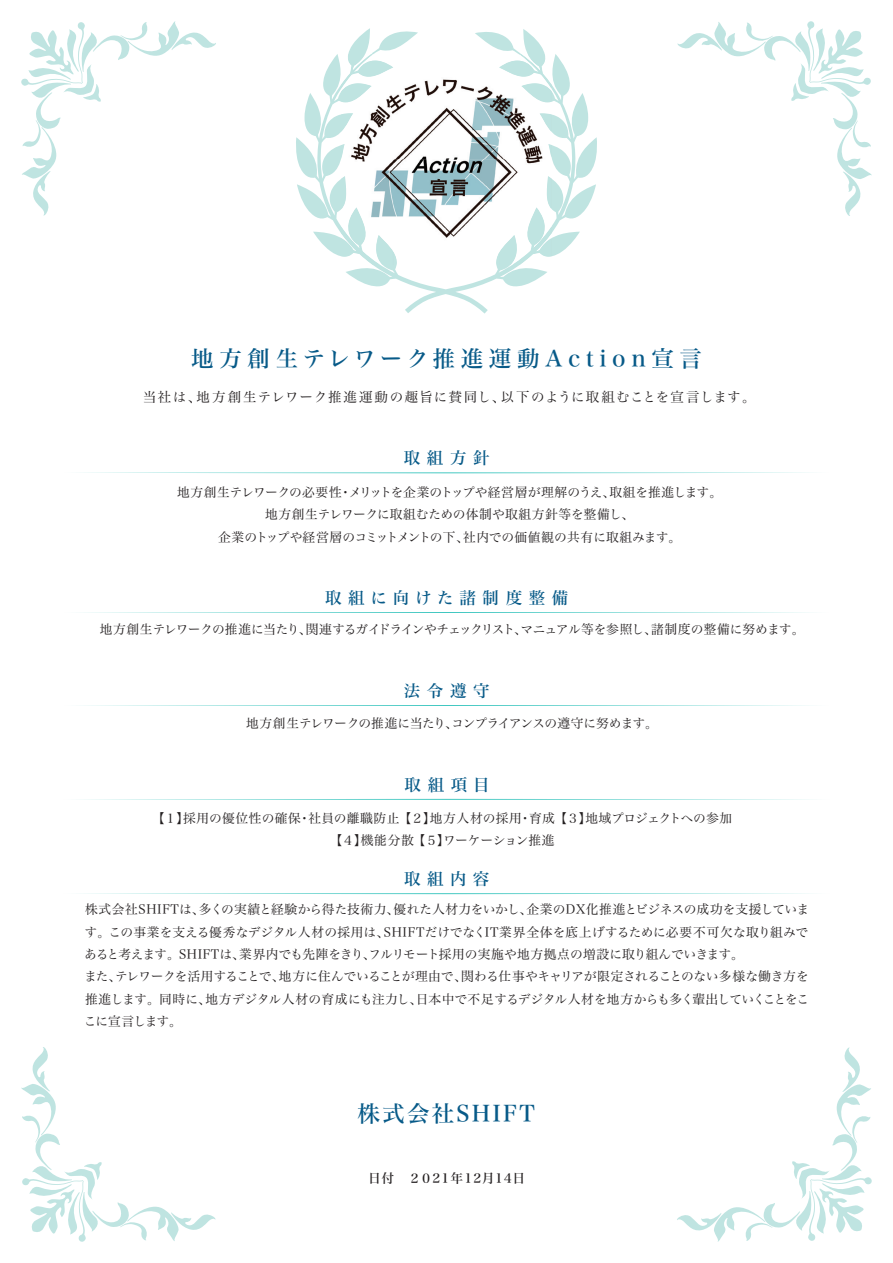
<style>
.page{position:relative;width:893px;height:1263px;background:#fff}
.page>*{position:absolute;margin:0;border:0;box-sizing:border-box;transform-origin:0 0}
.t1{font:22.5px "Hira Min Std N W5";letter-spacing:.25em;color:#075a88}
.t2{font:22.5px "Hira Min Std N W5";letter-spacing:.1em;color:#075a88}
.t3{font:16.5px "Hira Min Std N W5";letter-spacing:.4em;color:#075a88}
.t4{font:16.5px "Hira Min Std N W5";letter-spacing:.38em;color:#075a88}
.t5{font:13.5px "Hira Min Std N W3";letter-spacing:.085em;color:#231f20}
.t6{font:12.75px/22.4px "Hira Min Std N W3";letter-spacing:-.005em;color:#231f20;text-align:center}
.t7{font:12.75px/22.4px "Hira Min Std N W3";letter-spacing:.015em;color:#231f20;text-align:center}
.t8{font:12.75px "Hira Min Std N W3";letter-spacing:-.035em;color:#231f20}
.t9{font:12.75px "Hira Min Std N W3";letter-spacing:-.045em;color:#231f20}
.t10{font:12.75px "Hira Min Std N W5";letter-spacing:.06em;color:#231f20}
</style>
<div class="page">
<svg style="left:296px;top:28px;width:301px;height:286px"></svg>
<svg style="left:21px;top:21px;width:195px;height:195px"></svg>
<svg style="left:677px;top:21px;width:195px;height:195px"></svg>
<svg style="left:677px;top:1047px;width:195px;height:195px"></svg>
<svg style="left:21px;top:1047px;width:195px;height:195px"></svg>
<svg style="left:84px;top:472px;width:725px;height:1px"></svg>
<svg style="left:84px;top:612px;width:725px;height:1px"></svg>
<svg style="left:84px;top:705px;width:725px;height:1px"></svg>
<img style="left:394px;top:54px;width:105px;height:198px">
<img style="left:341px;top:54px;width:53px;height:211px">
<img style="left:499px;top:54px;width:52px;height:211px">
<img style="left:393px;top:252px;width:106px;height:13px">
<svg style="left:84px;top:893px;width:725px;height:1px"></svg>
<svg style="left:84px;top:799px;width:725px;height:1px"></svg>
<h1 class="t1" style="left:191px;top:342px;width:512px">地方創生テレワーク推進運動Action宣言</h1>
<p class="t5" style="left:143px;top:387px;width:614px">当社は、地方創生テレワーク推進運動の趣旨に賛同し、以下のように取組むことを宣言します。</p>
<p class="t3" style="left:404px;top:446px;width:87px">取組方針</p>
<p class="t6" style="left:177px;top:481px;width:547px">地方創生テレワークの必要性・メリットを企業のトップや経営層が理解のうえ、取組を推進します。地方創生テレワークに取組むための体制や取組方針等を整備し、<br>企業のトップや経営層のコミットメントの下、社内での価値観の共有に取組みます。</p>
<p class="t4" style="left:325px;top:586px;width:245px">取組に向けた諸制度整備</p>
<p class="t8" style="left:100px;top:620px;width:706px">地方創生テレワークの推進に当たり、関連するガイドラインやチェックリスト、マニュアル等を参照し、諸制度の整備に努めます。</p>
<p class="t3" style="left:404px;top:679px;width:87px">法令遵守</p>
<p class="t9" style="left:246px;top:714px;width:413px">地方創生テレワークの推進に当たり、コンプライアンスの遵守に努めます。</p>
<p class="t3" style="left:405px;top:773px;width:87px">取組項目</p>
<p class="t7" style="left:152px;top:806px;width:581px">【１】採用の優位性の確保・社員の離職防止 【２】地方人材の採用・育成 【３】地域プロジェクトへの参加【４】機能分散 【５】ワーケーション推進</p>
<p class="t3" style="left:404px;top:867px;width:87px">取組内容</p>
<p class="t6" style="left:84px;top:898px;width:727px;text-align:left">株式会社SHIFTは、多くの実績と経験から得た技術力、優れた人材力をいかし、企業のDX化推進とビジネスの成功を支援しています。この事業を支える優秀なデジタル人材の採用は、SHIFTだけでなくIT業界全体を底上げするために必要不可欠な取り組みであると考えます。SHIFTは、業界内でも先陣をきり、フルリモート採用の実施や地方拠点の増設に取り組んでいきます。<br>また、テレワークを活用することで、地方に住んでいることが理由で、関わる仕事やキャリアが限定されることのない多様な働き方を推進します。同時に、地方デジタル人材の育成にも注力し、日本中で不足するデジタル人材を地方からも多く輩出していくことをここに宣言します。</p>
<h1 class="t2" style="left:357px;top:1097px;width:179px">株式会社SHIFT</h1>
<p class="t10" style="left:368px;top:1169px;width:158px">日付　２０21年12月14日</p>
</div>
